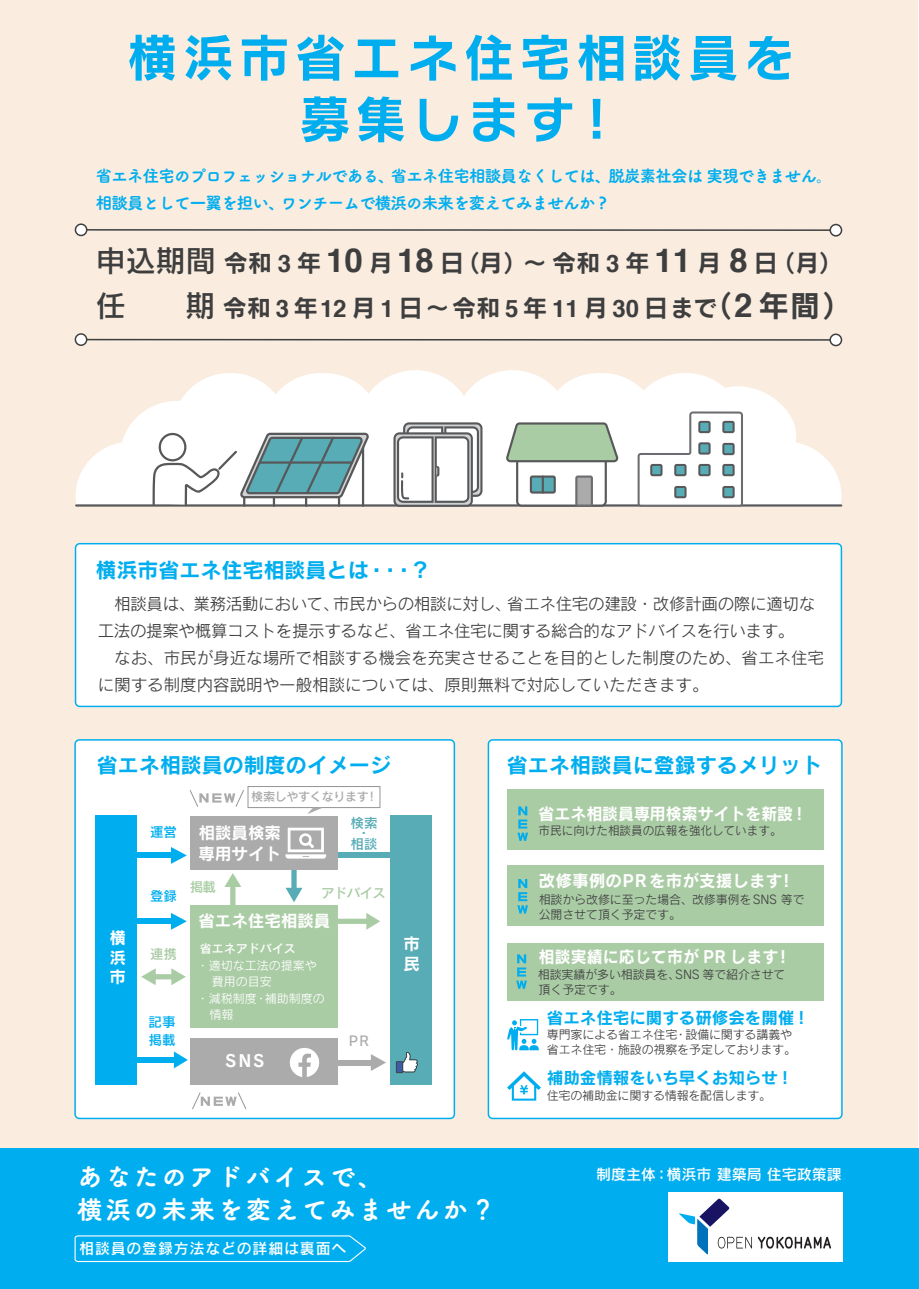
<style>
.page{position:relative;width:919px;height:1289px;background:#fff}
.page>*{position:absolute;margin:0;border:0;box-sizing:border-box;transform-origin:0 0}
.t1{font:51px/61.7px "Rodin NTLG Pro B";letter-spacing:.1em;color:#00aeef;text-align:center}
.t2{font:30px "Rodin Pro N DB";color:#3e3e3f}
.t3{font:25.5px/33px "Tsuku A Rd Gothic Std E";letter-spacing:.1em;color:#fff}
.t4{font:24px "Rodin Pro N B";letter-spacing:-.01em;color:#3e3e3f}
.t5{font:21px "Rodin Pro N B";color:#00aeef}
.t6{font:16.5px/27px "Rodin Pro N M";letter-spacing:-.02em;color:#3e3e3f}
.t7{font:16.5px/27px "Tsuku A Rd Gothic Std E";letter-spacing:-.05em;color:#00aeef}
.t8{font:16.5px/19.8px "Rodin Pro N B";color:#fff}
.t9{font:16.5px "Rodin Pro N B";color:#fff;scale:.96 1}
.t10{font:16.5px "Rodin Pro N B";color:#00aeef}
.t11{font:15px "Rodin Pro N DB";letter-spacing:.05em;color:#fff}
.t12{font:15px "Rodin Pro N DB";color:#fff}
.t13{font:13.5px "Rodin Pro N DB";letter-spacing:-.05em;color:#aacca5}
.t14{font:13.5px/18px "Rodin Pro N DB";color:#00aeef}
.t15{font:13.5px/10.5px "Rodin Pro N DB";color:#58acb6;text-align:center}
.t16{font:13.5px "Rodin Pro N DB";color:#aaabaa}
.t17{font:12px/15px "Rodin Pro N M";letter-spacing:-.015em;color:#3e3e3f}
.t18{font:12px "Rodin Pro N M";color:#fff}
.t19{font:12px "Rodin Pro N M";letter-spacing:-.015em;color:#3e3e3f;scale:.96 1}
.t20{font:12px "Rodin Pro N DB";letter-spacing:-.02em;color:#aaabaa}
.t21{font:12px "Rodin Pro N DB";color:#fff}
.s1{font-family:"Rodin Pro N B"}
.s2{font-family:"Rodin Pro N DB";font-size:30px}
.s3{font-family:"Helvetica";font-weight:700}
.s4{font-family:"Helvetica";font-weight:700;font-size:33px}
.s5{font-size:30px}
</style>
<div class="page">
<div style="left:0;top:1px;width:917px;height:1287px;background:#faede0"></div>
<div style="left:0;top:1148px;width:918px;height:140px;background:#00aeef"></div>
<div style="left:667px;top:1191px;width:175px;height:70px;background:#fff"></div>
<div style="left:75px;top:543px;width:766px;height:163px;background:#fff;border-radius:4px"></div>
<div style="left:75px;top:543px;width:767px;height:164px;border:2px solid #00aeef;border-radius:4px"></div>
<div style="left:75px;top:740px;width:379px;height:378px;background:#fff;border-radius:4px"></div>
<div style="left:74px;top:739px;width:381px;height:380px;border:2px solid #00aeef;border-radius:4px"></div>
<div style="left:488px;top:740px;width:353px;height:378px;background:#fff;border-radius:4px"></div>
<div style="left:487px;top:739px;width:355px;height:380px;border:2px solid #00aeef;border-radius:4px"></div>
<svg style="left:74px;top:1235px;width:292px;height:27px"></svg>
<svg style="left:507px;top:1019px;width:31px;height:31px"></svg>
<svg style="left:507px;top:1071px;width:34px;height:29px"></svg>
<hr style="left:81px;top:229px;width:755px;height:2px;background:#3e3e3f">
<svg style="left:75px;top:223px;width:12px;height:13px"></svg>
<svg style="left:829px;top:224px;width:13px;height:12px"></svg>
<hr style="left:81px;top:339px;width:755px;height:2px;background:#3e3e3f">
<svg style="left:75px;top:333px;width:12px;height:13px"></svg>
<svg style="left:829px;top:333px;width:13px;height:13px"></svg>
<div style="left:506px;top:865px;width:317px;height:61px;background:#aacca5"></div>
<div style="left:506px;top:789px;width:317px;height:61px;background:#aacca5"></div>
<div style="left:507px;top:942px;width:316px;height:58px;background:#aacca5"></div>
<svg style="left:517px;top:806px;width:11px;height:35px"></svg>
<svg style="left:517px;top:879px;width:11px;height:34px"></svg>
<svg style="left:516px;top:954px;width:11px;height:34px"></svg>
<div style="left:95px;top:815px;width:42px;height:269px;background:#00aeef"></div>
<div style="left:390px;top:815px;width:41px;height:269px;background:#58acb6"></div>
<div style="left:129px;top:852px;width:42px;height:6px;background:#00aeef"></div>
<svg style="left:171px;top:847px;width:16px;height:16px"></svg>
<div style="left:137px;top:1057px;width:37px;height:5px;background:#00aeef"></div>
<svg style="left:174px;top:1051px;width:14px;height:17px"></svg>
<div style="left:334px;top:852px;width:58px;height:6px;background:#58acb6"></div>
<div style="left:190px;top:815px;width:148px;height:54px;background:#aaabaa"></div>
<svg style="left:190px;top:790px;width:54px;height:16px"></svg>
<svg style="left:141px;top:968px;width:45px;height:17px"></svg>
<div style="left:190px;top:1037px;width:147px;height:47px;background:#aaabaa"></div>
<svg style="left:396px;top:1052px;width:22px;height:21px"></svg>
<svg style="left:290px;top:1048px;width:29px;height:28px"></svg>
<div style="left:190px;top:904px;width:148px;height:123px;background:#aacca5"></div>
<div style="left:331px;top:1059px;width:40px;height:6px;background:#aaabaa"></div>
<svg style="left:371px;top:1054px;width:15px;height:16px"></svg>
<div style="left:129px;top:918px;width:42px;height:5px;background:#00aeef"></div>
<svg style="left:171px;top:913px;width:16px;height:16px"></svg>
<svg style="left:192px;top:1092px;width:54px;height:17px"></svg>
<svg style="left:338px;top:913px;width:42px;height:16px"></svg>
<svg style="left:224px;top:873px;width:17px;height:32px"></svg>
<div style="left:247px;top:786px;width:133px;height:22px;background:#fff;border:1px solid #939598"></div>
<svg style="left:307px;top:807px;width:16px;height:7px"></svg>
<svg style="left:679px;top:1198px;width:152px;height:56px"></svg>
<svg style="left:75px;top:370px;width:766px;height:137px;fill:#fff"></svg>
<hr style="left:75px;top:504px;width:767px;height:2px;background:#57585a">
<svg style="left:506px;top:422px;width:112px;height:84px;background:#c1d0c2"></svg>
<hr style="left:541px;top:475px;width:3px;height:18px;background:#57585a">
<svg style="left:637px;top:411px;width:106px;height:95px;background:#dce2e3"></svg>
<svg style="left:393px;top:422px;width:89px;height:85px;background:#c9caca"></svg>
<svg style="left:152px;top:432px;width:217px;height:75px;background:#b0c6c9"></svg>
<svg style="left:285px;top:827px;width:41px;height:75px"></svg>
<h1 class="t1" style="left:126px;top:25px;width:670px">横浜市省エネ住宅相談員を募集します<span class="s1">！</span></h1>
<p class="t7" style="left:96px;top:161px;width:738px">省エネ住宅のプロフェッショナルである、省エネ住宅相談員なくしては、脱炭素社会は 実現できません。相談員として一翼を担い、ワンチームで横浜の未来を変えてみませんか ?</p>
<h3 class="t4" style="left:96px;top:247px;width:748px"><span class="s2">申込期間</span>令和 <span class="s3">3</span> 年 <span class="s4">10</span> 月 <span class="s4">18</span> 日（月）～令和 <span class="s3">3</span> 年 <span class="s4">11</span> 月 <span class="s4">8</span> 日（月）</h3>
<h2 class="t2" style="left:96px;top:286px;width:32px">任</h2>
<h3 class="t4" style="left:185px;top:292px;width:668px"><span class="s2">期</span>令和<span class="s3">3</span>年<span class="s3">12</span>月<span class="s3">1</span>日～令和<span class="s3">5</span>年<span class="s3">11</span>月<span class="s3">30</span>日 まで<span class="s5">（</span><span class="s4">2</span><span class="s5">年間）</span></h3>
<p class="t5" style="left:95px;top:555px;width:337px">横浜市省エネ住宅相談員とは・・・？</p>
<p class="t6" style="left:98px;top:589px;width:727px;text-indent:16px">相談員は、業務活動において、市民からの相談に対し、省エネ住宅の建設・改修計画の際に適切な工法の提案や概算コストを提示するなど、省エネ住宅に関する総合的なアドバイスを行います。<br>　なお、市民が身近な場所で相談する機会を充実させることを目的とした制度のため、省エネ住宅に関する制度内容説明や一般相談については、原則無料で対応していただきます。</p>
<p class="t5" style="left:97px;top:750px;width:295px">省エネ相談員の制度のイメージ</p>
<p class="t5" style="left:507px;top:750px;width:317px">省エネ相談員に登録するメリット</p>
<p class="t20" style="left:251px;top:788px;width:128px">検索しやすくなります！</p>
<p class="t15" style="left:350px;top:817px;width:28px">検索・相談</p>
<p class="t13" style="left:321px;top:884px;width:66px">アドバイス</p>
<p class="t8" style="left:198px;top:821px;width:84px;line-height:21px">相談員検索専用サイト</p>
<p class="t14" style="left:150px;top:822px;width:28px">運営</p>
<p class="t8" style="left:198px;top:836px;width:133px">省エネ住宅相談員</p>
<p class="t13" style="left:190px;top:877px;width:28px">掲載</p>
<p class="t8" style="left:198px;top:910px;width:133px">省エネ住宅相談員</p>
<p class="t14" style="left:150px;top:886px;width:28px">登録</p>
<p class="t8" style="left:109px;top:926px;width:17px;text-align:justify">横浜市</p>
<p class="t8" style="left:403px;top:933px;width:17px">市民</p>
<p class="t21" style="left:200px;top:940px;width:97px">省エネアドバイス</p>
<p class="t18" style="left:197px;top:957px;width:121px">・適切な工法の提案や</p>
<p class="t18" style="left:200px;top:973px;width:73px">　費用の目安</p>
<p class="t18" style="left:197px;top:990px;width:129px">・減税制度・補助制度の</p>
<p class="t18" style="left:210px;top:1006px;width:25px">情報</p>
<p class="t13" style="left:150px;top:945px;width:28px">連携</p>
<p class="t14" style="left:149px;top:1012px;width:28px">記事掲載</p>
<p class="t16" style="left:349px;top:1032px;width:22px">PR</p>
<p class="t8" style="left:225px;top:1050px;width:41px">SNS</p>
<h3 class="t3" style="left:77px;top:1158px;width:420px">あなたのアドバイスで、<br>横浜の未来を変えてみませんか？</h3>
<p class="t11" style="left:79px;top:1237px;width:269px">相談員の登録方法などの詳細は裏面へ</p>
<p class="t9" style="left:538px;top:802px;width:281px">省エネ相談員専用検索サイトを新設！</p>
<p class="t19" style="left:538px;top:822px;width:254px">市民に向けた相談員の広報を強化しています。</p>
<p class="t8" style="left:538px;top:870px;width:257px">改修事例のPRを市が支援します！</p>
<p class="t17" style="left:538px;top:891px;width:267px">相談から改修に至った場合、改修事例をSNS 等で公開させて頂く予定です。</p>
<p class="t9" style="left:538px;top:945px;width:264px">相談実績に応じて市が PR します！</p>
<p class="t17" style="left:538px;top:966px;width:249px">相談実績が多い相談員を、SNS 等で紹介させて頂く予定です。</p>
<p class="t10" style="left:546px;top:1006px;width:264px">省エネ住宅に関する研修会を開催！</p>
<p class="t17" style="left:546px;top:1026px;width:251px">専門家による省エネ住宅・設備に関する講義や省エネ住宅・施設の視察を予定しております。</p>
<p class="t10" style="left:546px;top:1066px;width:248px">補助金情報をいち早くお知らせ！</p>
<p class="t17" style="left:546px;top:1087px;width:226px">住宅の補助金に関する情報を配信します。</p>
<p class="t12" style="left:596px;top:1163px;width:247px">制度主体：横浜市 建築局 住宅政策課</p>
</div>
